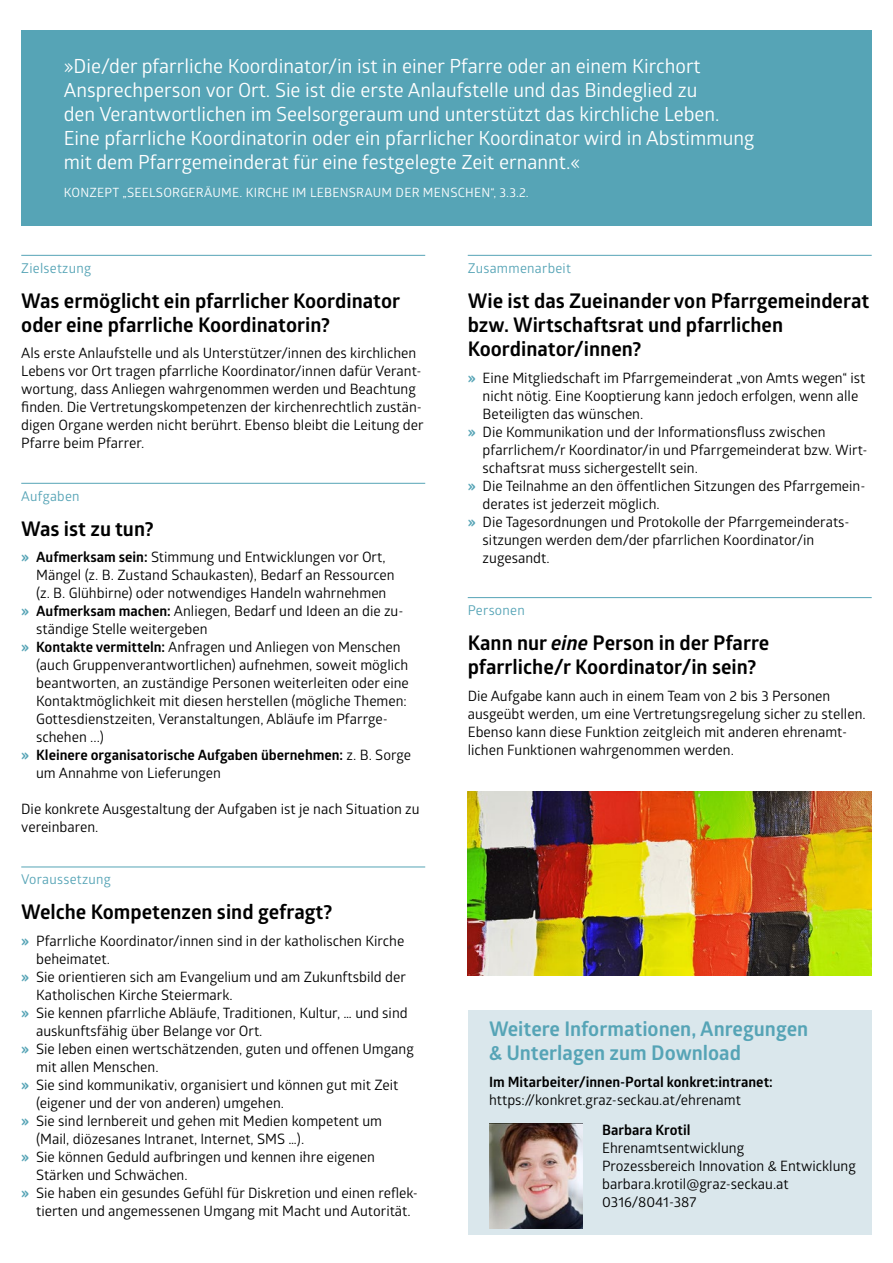
<style>
.page{position:relative;width:893px;height:1263px;background:#fff}
.page>*{position:absolute;margin:0;border:0;box-sizing:border-box;transform-origin:0 0}
.t1{font:700 20.25px/24.3px "Glober";color:#000}
.t2{font:700 20.25px/24.3px "Glober";color:#56a4b6}
.t3{font:19.5px/24px "Glober";color:#fff}
.t4{font:14.25px/18px "Glober";color:#000}
.t5{font:700 14.25px "Glober";color:#000}
.t6{font:13.5px "Glober";letter-spacing:.02em;color:#56a4b6}
.t7{font:12.75px "Glober";letter-spacing:.02em;color:#fff}
.s1{font-weight:700;font-size:15px;color:#56a4b6}
.s2{font-weight:700}
.s3{font-size:15px;color:#56a4b6}
.s4{font-weight:400}
.s5{font-style:italic}
</style>
<div class="page">
<hr style="left:21px;top:255px;width:404px;height:1px;background:#56a4b6">
<hr style="left:21px;top:483px;width:404px;height:1px;background:#56a4b6">
<hr style="left:21px;top:866px;width:404px;height:1px;background:#56a4b6">
<hr style="left:468px;top:255px;width:404px;height:1px;background:#56a4b6">
<hr style="left:468px;top:597px;width:404px;height:1px;background:#56a4b6">
<div style="left:21px;top:30px;width:851px;height:195px;background:#56a4b6"></div>
<img style="left:468px;top:792px;width:404px;height:183px">
<div style="left:468px;top:1010px;width:404px;height:225px;background:#dae7ec"></div>
<img style="left:489px;top:1124px;width:94px;height:104px">
<p class="t3" style="left:64px;top:53px;width:692px">»Die/der pfarrliche Koordinator/in ist in einer Pfarre oder an einem Kirchort Ansprechperson vor Ort. Sie ist die erste Anlaufstelle und das Bindeglied zu<br>den Verantwortlichen im Seelsorgeraum und unterstützt das kirchliche Leben.<br>Eine pfarrliche Koordinatorin oder ein pfarrlicher Koordinator wird in Abstimmung mit dem Pfarrgemeinderat für eine festgelegte Zeit ernannt.«</p>
<p class="t7" style="left:64px;top:183px;width:466px">KONZEPT „SEELSORGERÄUME. KIRCHE IM LEBENSRAUM DER MENSCHEN“, 3.3.2.</p>
<p class="t6" style="left:21px;top:258px;width:71px">Zielsetzung</p>
<h1 class="t1" style="left:21px;top:288px;width:380px">Was ermöglicht ein pfarrlicher Koordinator oder eine pfarrliche Koordinatorin?</h1>
<p class="t4" style="left:21px;top:344px;width:404px">Als erste Anlaufstelle und als Unterstützer/innen des kirchlichen Lebens vor Ort tragen pfarrliche Koordinator/innen dafür Verant&shy;wortung, dass Anliegen wahrgenommen werden und Beachtung finden. Die Vertretungskompetenzen der kirchenrechtlich zustän&shy;digen Organe werden nicht berührt. Ebenso bleibt die Leitung der Pfarre beim Pfarrer.</p>
<p class="t6" style="left:21px;top:486px;width:60px">Aufgaben</p>
<h1 class="t1" style="left:21px;top:516px;width:134px">Was ist zu tun?</h1>
<p class="t4" style="left:21px;top:547px;width:366px"><span class="s1">»</span> <span class="s2">Aufmerksam sein:</span> Stimmung und Entwicklungen vor Ort,</p>
<p class="t4" style="left:36px;top:565px;width:360px">Mängel (z. B. Zustand Schaukasten), Bedarf an Ressourcen</p>
<p class="t4" style="left:36px;top:583px;width:352px">(z. B. Glühbirne) oder notwendiges Handeln wahrnehmen</p>
<p class="t4" style="left:21px;top:601px;width:384px"><span class="s1">»</span> <span class="s2">Aufmerksam machen:</span> Anliegen, Bedarf und Ideen an die zu-</p>
<p class="t4" style="left:36px;top:619px;width:173px">ständige Stelle weitergeben</p>
<p class="t4" style="left:21px;top:637px;width:381px"><span class="s1">»</span> <span class="s2">Kontakte vermitteln:</span> Anfragen und Anliegen von Menschen</p>
<p class="t4" style="left:36px;top:655px;width:374px">(auch Gruppenverantwortlichen) aufnehmen, soweit möglich</p>
<p class="t4" style="left:36px;top:673px;width:374px">beantworten, an zuständige Personen weiterleiten oder eine</p>
<p class="t4" style="left:36px;top:691px;width:372px">Kontaktmöglichkeit mit diesen herstellen (mögliche Themen:</p>
<p class="t4" style="left:36px;top:709px;width:351px">Gottesdienstzeiten, Veranstaltungen, Abläufe im Pfarrge-</p>
<p class="t4" style="left:36px;top:727px;width:69px">schehen ...)</p>
<p class="t5" style="left:21px;top:745px;width:391px"><span class="s3">»</span> Kleinere organisatorische Aufgaben übernehmen: <span class="s4">z. B. Sorge</span></p>
<p class="t4" style="left:36px;top:763px;width:186px">um Annahme von Lieferungen</p>
<p class="t4" style="left:21px;top:799px;width:400px">Die konkrete Ausgestaltung der Aufgaben ist je nach Situation zu vereinbaren.</p>
<p class="t6" style="left:21px;top:870px;width:91px">Voraussetzung</p>
<h1 class="t1" style="left:21px;top:899px;width:313px">Welche Kompetenzen sind gefragt?</h1>
<p class="t4" style="left:21px;top:931px;width:385px"><span class="s1">»</span> Pfarrliche Koordinator/innen sind in der katholischen Kirche</p>
<p class="t4" style="left:36px;top:949px;width:75px">beheimatet.</p>
<p class="t4" style="left:21px;top:967px;width:386px"><span class="s1">»</span> Sie orientieren sich am Evangelium und am Zukunftsbild der</p>
<p class="t4" style="left:36px;top:985px;width:198px">Katholischen Kirche Steiermark.</p>
<p class="t4" style="left:21px;top:1003px;width:388px"><span class="s1">»</span> Sie kennen pfarrliche Abläufe, Traditionen, Kultur, … und sind</p>
<p class="t4" style="left:36px;top:1021px;width:228px">auskunftsfähig über Belange vor Ort.</p>
<p class="t4" style="left:21px;top:1039px;width:394px"><span class="s1">»</span> Sie leben einen wertschätzenden, guten und offenen Umgang</p>
<p class="t4" style="left:36px;top:1057px;width:124px">mit allen Menschen.</p>
<p class="t4" style="left:21px;top:1075px;width:379px"><span class="s1">»</span> Sie sind kommunikativ, organisiert und können gut mit Zeit</p>
<p class="t4" style="left:36px;top:1093px;width:249px">(eigener und der von anderen) umgehen.</p>
<p class="t4" style="left:21px;top:1111px;width:362px"><span class="s1">»</span> Sie sind lernbereit und gehen mit Medien kompetent um</p>
<p class="t4" style="left:36px;top:1129px;width:270px">(Mail, diözesanes Intranet, Internet, SMS …).</p>
<p class="t4" style="left:21px;top:1147px;width:355px"><span class="s1">»</span> Sie können Geduld aufbringen und kennen ihre eigenen</p>
<p class="t4" style="left:36px;top:1165px;width:153px">Stärken und Schwächen.</p>
<p class="t4" style="left:21px;top:1183px;width:398px"><span class="s1">»</span> Sie haben ein gesundes Gefühl für Diskretion und einen reflek-</p>
<p class="t4" style="left:36px;top:1201px;width:376px">tierten und angemessenen Umgang mit Macht und Autorität.</p>
<p class="t6" style="left:468px;top:258px;width:105px">Zusammenarbeit</p>
<h1 class="t1" style="left:468px;top:288px;width:403px">Wie ist das Zueinander von Pfarrgemeinderat bzw. Wirtschaftsrat und pfarrlichen<br>Koordinator/innen?</h1>
<p class="t4" style="left:468px;top:368px;width:399px"><span class="s1">»</span> Eine Mitgliedschaft im Pfarrgemeinderat „von Amts wegen“ ist</p>
<p class="t4" style="left:483px;top:386px;width:377px">nicht nötig. Eine Kooptierung kann jedoch erfolgen, wenn alle</p>
<p class="t4" style="left:483px;top:404px;width:162px">Beteiligten das wünschen.</p>
<p class="t4" style="left:468px;top:422px;width:359px"><span class="s1">»</span> Die Kommunikation und der Informationsfluss zwischen</p>
<p class="t4" style="left:483px;top:440px;width:386px">pfarrlichem/r Koordinator/in und Pfarrgemeinderat bzw. Wirt-</p>
<p class="t4" style="left:483px;top:458px;width:217px">schaftsrat muss sichergestellt sein.</p>
<p class="t4" style="left:468px;top:476px;width:399px"><span class="s1">»</span> Die Teilnahme an den öffentlichen Sitzungen des Pfarrgemein-</p>
<p class="t4" style="left:483px;top:494px;width:179px">derates ist jederzeit möglich.</p>
<p class="t4" style="left:468px;top:512px;width:381px"><span class="s1">»</span> Die Tagesordnungen und Protokolle der Pfarrgemeinderats-</p>
<p class="t4" style="left:483px;top:530px;width:333px">sitzungen werden dem/der pfarrlichen Koordinator/in</p>
<p class="t4" style="left:483px;top:548px;width:68px">zugesandt.</p>
<p class="t6" style="left:468px;top:601px;width:59px">Personen</p>
<h1 class="t1" style="left:468px;top:630px;width:303px">Kann nur <span class="s5">eine</span> Person in der Pfarre pfarrliche/r Koordinator/in sein?</h1>
<p class="t4" style="left:468px;top:686px;width:399px">Die Aufgabe kann auch in einem Team von 2 bis 3 Personen ausgeübt werden, um eine Vertretungsregelung sicher zu stellen.<br>Ebenso kann diese Funktion zeitgleich mit anderen ehrenamt&shy;lichen Funktionen wahrgenommen werden.</p>
<h1 class="t2" style="left:489px;top:1016px;width:321px">Weitere Informationen, Anregungen &amp; Unterlagen zum Download</h1>
<p class="t5" style="left:489px;top:1072px;width:285px">Im Mitarbeiter/innen-Portal konkret:intranet:</p>
<p class="t4" style="left:489px;top:1090px;width:253px">https://konkret.graz-seckau.at/ehrenamt</p>
<p class="t5" style="left:602px;top:1119px;width:90px">Barbara Krotil</p>
<p class="t4" style="left:602px;top:1138px;width:255px">Ehrenamtsentwicklung<br>Prozessbereich Innovation &amp; Entwicklung barbara.krotil@graz-seckau.at<br>0316/8041-387</p>
</div>
